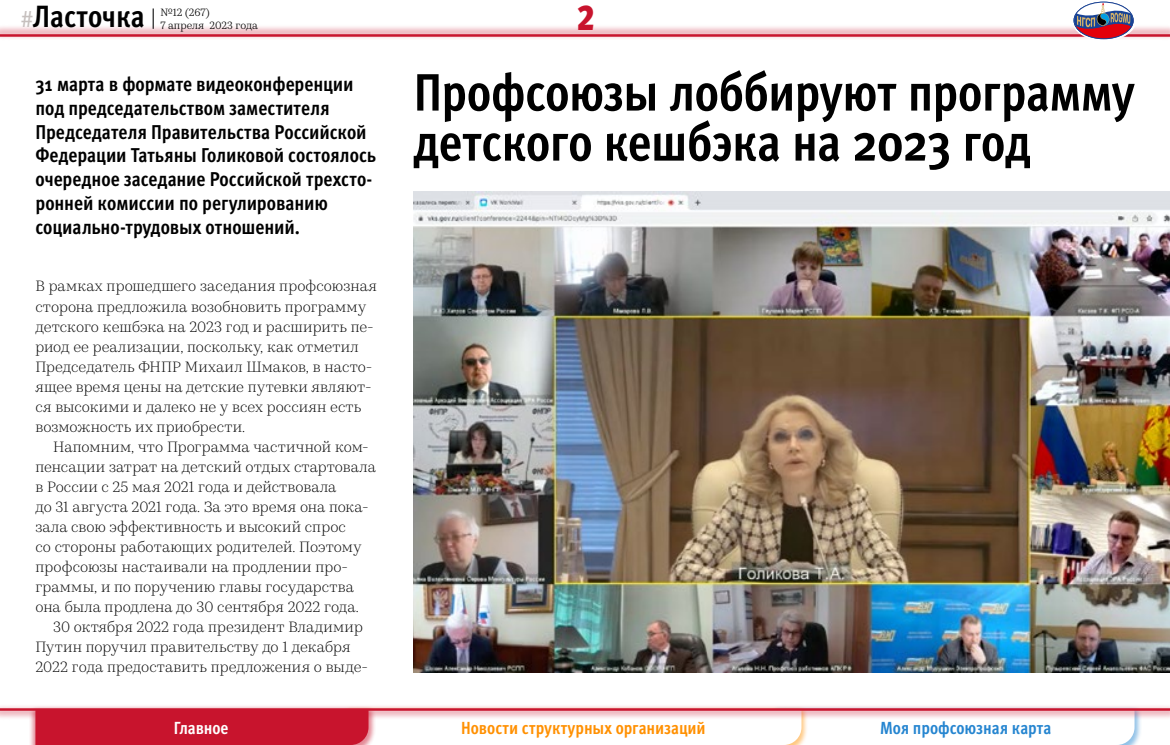
<style>
.page{position:relative;width:1170px;height:745px;background:#fff}
.page>*{position:absolute;margin:0;border:0;box-sizing:border-box;transform-origin:0 0}
.t1{font:700 condensed 52.5px/50px "Meta Pro";letter-spacing:-.01em;color:#000}
.t2{font:900 condensed 36.25px "Meta Pro";color:#c8142d}
.t3{font:700 condensed 30.75px "Meta Pro";color:#000}
.t4{font:700 condensed 20px/23.8px "Meta Pro";letter-spacing:-.005em;color:#000}
.t5{font:700 condensed 17.5px "Meta Pro";color:#ff9000}
.t6{font:700 condensed 17.5px "Meta Pro";letter-spacing:-.005em;color:#2585d0}
.t7{font:700 condensed 17.5px "Meta Pro";letter-spacing:-.005em;color:#fff}
.t8{font:300 15px/20px "Kazimir Text";letter-spacing:.005em;color:#000}
.t9{font:10.62px/12.5px "Kazimir Text";color:#000}
.s1{font-weight:400;font-stretch:normal;font-size:22.5px;color:#c6c0be}
</style>
<div class="page">
<img style="left:413px;top:191px;width:756px;height:480px">
<svg style="left:35px;top:720px;width:1099px;height:24px"></svg>
<div style="left:0;top:25px;width:1169px;height:16px;background:#c8142d;opacity:.3"></div>
<hr style="left:0;top:34px;width:1169px;height:3px;background:#c8142d">
<div style="left:0;top:704px;width:1169px;height:16px;background:#c8142d;opacity:.3"></div>
<hr style="left:0;top:707px;width:1169px;height:3px;background:#c8142d">
<svg style="left:153px;top:8px;width:1px;height:21px"></svg>
<svg style="left:1072px;top:2px;width:63px;height:38px"></svg>
<div style="left:1072px;top:0;width:63px;height:41px;border:1px solid #fff;border-radius:50%"></div>
<h3 class="t3" style="left:21px;top:-7px;width:125px"><span class="s1">#</span>Ласточка</h3>
<p class="t9" style="left:160px;top:6px;width:99px">№12 (267)<br>7 апреля 2023 года</p>
<h2 class="t2" style="left:576px;top:-12px;width:19px">2</h2>
<p class="t4" style="left:35px;top:71px;width:342px">31 марта в формате видеоконференции под председательством заместителя Председателя Правительства Российской Федерации Татьяны Голиковой состоялось очередное заседание Российской трехсто&shy;ронней комиссии по регулированию социально-трудовых отношений.</p>
<p class="t8" style="left:35px;top:275px;width:343px">В рамках прошедшего заседания профсоюзная сторона предложила возобновить программу детского кешбэка на 2023 год и расширить пе&shy;риод ее реализации, поскольку, как отметил Председатель ФНПР Михаил Шмаков, в насто&shy;ящее время цены на детские путевки являют&shy;ся высокими и далеко не у всех россиян есть возможность их приобрести.</p>
<p class="t8" style="left:35px;top:435px;width:342px;text-indent:18px">Напомним, что Программа частичной ком&shy;пенсации затрат на детский отдых стартовала в России с 25 мая 2021 года и действовала<br>до 31 августа 2021 года. За это время она пока&shy;зала свою эффективность и высокий спрос<br>со стороны работающих родителей. Поэтому профсоюзы настаивали на продлении про&shy;граммы, и по поручению главы государства она была продлена до 30 сентября 2022 года.</p>
<p class="t8" style="left:35px;top:615px;width:334px;text-indent:18px">30 октября 2022 года президент Владимир<br>Путин поручил правительству до 1 декабря<br>2022 года предоставить предложения о выде-</p>
<h1 class="t1" style="left:413px;top:64px;width:722px">Профсоюзы лоббируют программу детского кешбэка на 2023 год</h1>
<p class="t7" style="left:174px;top:713px;width:56px">Главное</p>
<p class="t5" style="left:461px;top:713px;width:246px">Новости структурных организаций</p>
<p class="t6" style="left:880px;top:713px;width:173px">Моя профсоюзная карта</p>
</div>
